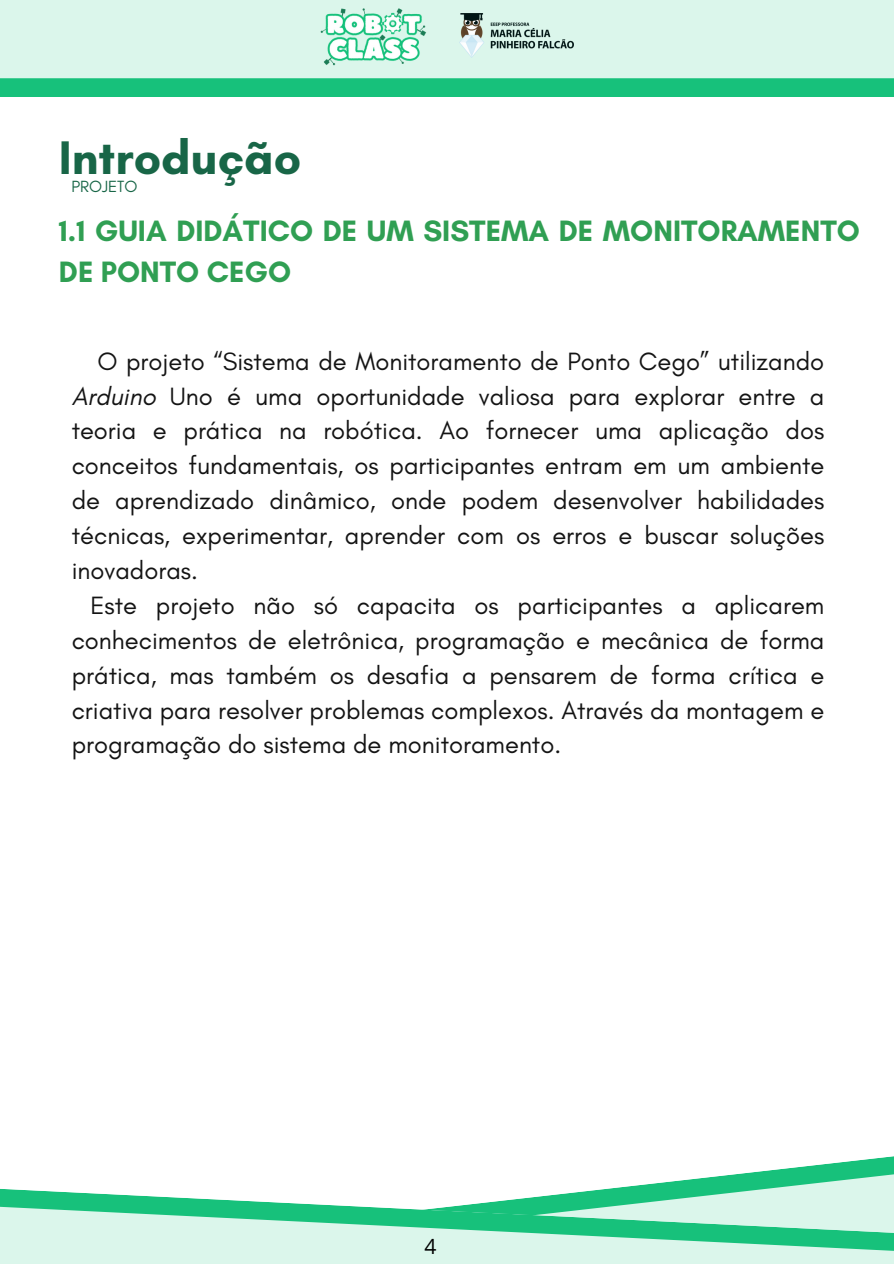
<style>
.page{position:relative;width:894px;height:1264px;background:#fff}
.page>*{position:absolute;margin:0;border:0;box-sizing:border-box;transform-origin:0 0}
.t1{font:700 48px "Glacial Indifference";color:#186647}
.t2{font:700 30px/41.7px "Glacial Indifference";color:#309f53}
.t3{font:25.5px/34.8px "Glacial Indifference";color:#141414;text-align:justify}
.t4{font:21px "Open Sans";color:#000}
.t5{font:16.5px "Glacial Indifference";color:#186647}
.s1{font-style:italic}
</style>
<div class="page">
<svg style="left:0;top:0;width:893px;height:96px"></svg>
<img style="left:460px;top:14px;width:113px;height:43px">
<svg style="left:624px;top:1156px;width:269px;height:31px"></svg>
<svg style="left:0;top:1187px;width:893px;height:76px"></svg>
<img style="left:320px;top:6px;width:107px;height:59px">
<h1 class="t1" style="left:59px;top:128px;width:244px">Introdução</h1>
<h1 class="t5" style="left:71px;top:176px;width:68px">PROJETO</h1>
<h2 class="t2" style="left:59px;top:209px;width:802px">1.1 GUIA DIDÁTICO DE UM SISTEMA DE MONITORAMENTO<br>DE PONTO CEGO</h2>
<p class="t3" style="left:72px;top:343px;width:754px;text-indent:26px">O projeto “Sistema de Monitoramento de Ponto Cego” utilizando <span class="s1">Arduino</span> Uno é uma oportunidade valiosa para explorar entre a teoria e prática na robótica. Ao fornecer uma aplicação dos conceitos fundamentais, os participantes entram em um ambiente de aprendizado dinâmico, onde podem desenvolver habilidades técnicas, experimentar, aprender com os erros e buscar soluções inovadoras.</p>
<p class="t3" style="left:72px;top:587px;width:754px;text-indent:19px">Este projeto não só capacita os participantes a aplicarem conhecimentos de eletrônica, programação e mecânica de forma prática, mas também os desafia a pensarem de forma crítica e criativa para resolver problemas complexos. Através da montagem e programação do sistema de monitoramento.</p>
<p class="t4" style="left:424px;top:1231px;width:13px">4</p>
</div>
